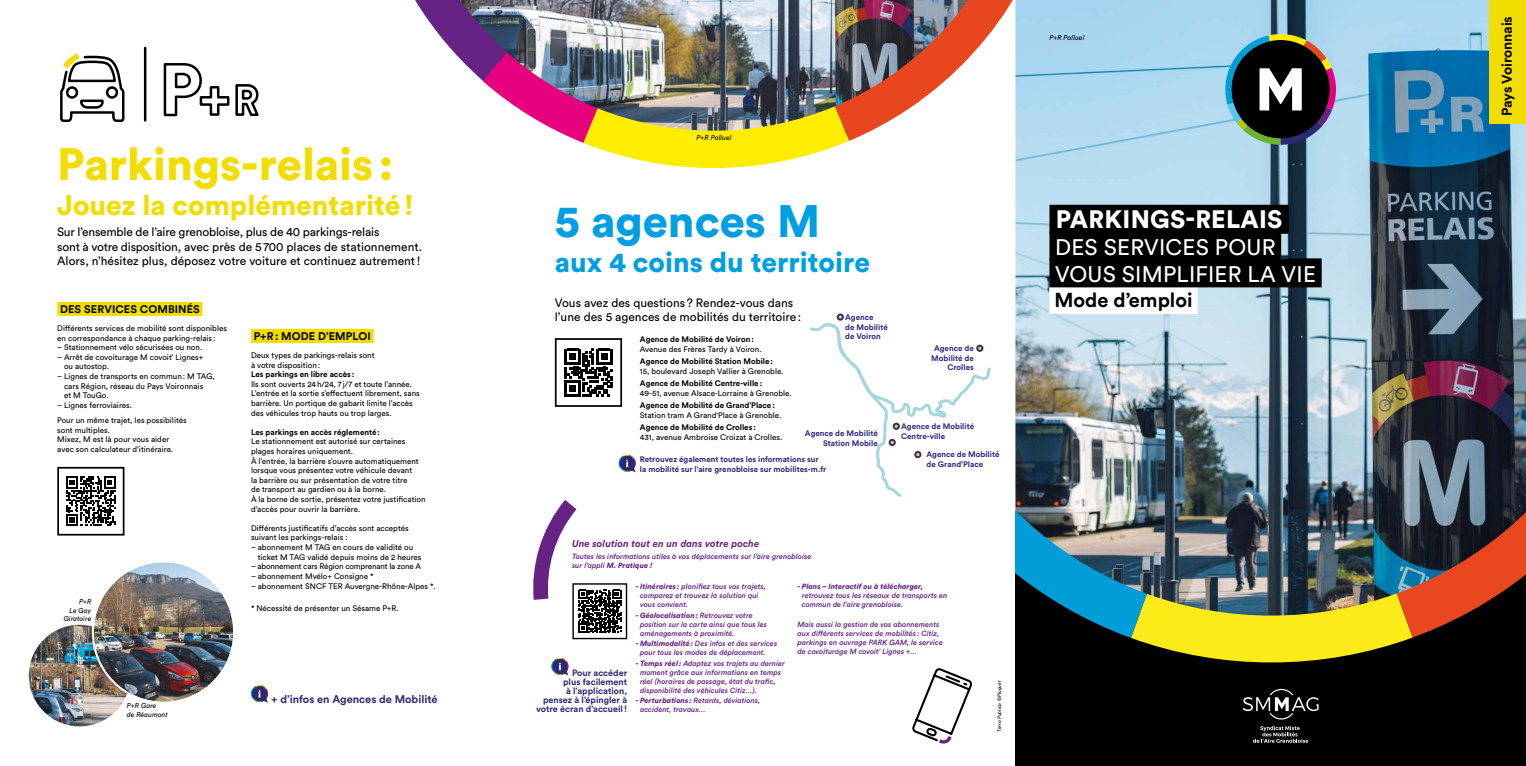
<style>
.page{position:relative;width:1526px;height:766px;background:#fff}
.page>*{position:absolute;margin:0;border:0;box-sizing:border-box;transform-origin:0 0}
.t1{font:900 45px "Circular Pro";color:#f1dd00}
.t2{font:900 45px "Circular Pro";color:#009fe3}
.t3{font:900 28px "Circular Pro";color:#f1dd00}
.t4{font:900 28px "Circular Pro";color:#009fe3}
.t5{font:900 25px "Circular Pro";letter-spacing:.01em;color:#fff}
.t6{font:22.3px/26.8px "Circular Pro";letter-spacing:.01em;color:#fff}
.t7{font:700 20px "Circular Pro";color:#000}
.t8{font:700 14px "Circular Pro";letter-spacing:-.01em;color:#000}
.t9{font:12px/14.4px "Circular Pro";color:#000}
.t10{font:700 11px "Circular Pro";letter-spacing:.01em;color:#000}
.t11{font:700 11px "Circular Pro";color:#292a72}
.t12{font:italic 700 10px "Circular Pro";color:#662383}
.t13{font:700 9px/9px "Circular Pro";color:#292a72;text-align:right}
.t14{font:8px/9.6px "Circular Pro";color:#000}
.t15{font:700 8px "Circular Pro";color:#000}
.t16{font:700 8px/9.6px "Circular Pro";color:#312783}
.t17{font:700 8px/10px "Circular Pro";color:#292a72}
.t18{font:8px "Circular Pro";letter-spacing:-.02em;color:#000}
.t19{font:italic 500 7.5px/9px "Circular Pro";color:#662383}
.t20{font:italic 900 7.5px "Circular Pro";color:#662383}
.t21{font:italic 7px/8.4px "Circular Pro";color:#000;text-align:right}
.t22{font:italic 5px "Circular Pro";color:#000}
.s1{font-weight:900}
</style>
<div class="page">
<div style="left:1015px;top:511px;width:510px;height:254px;background:#000"></div>
<img style="left:1015px;top:0;width:510px;height:432px">
<div style="left:1049px;top:287px;width:148px;height:27px;background:#fff"></div>
<img style="left:1015px;top:432px;width:510px;height:231px">
<div style="left:1488px;top:0;width:37px;height:124px;background:#f1dd00"></div>
<div style="left:57px;top:302px;width:145px;height:14px;background:#f1dd00"></div>
<div style="left:251px;top:329px;width:122px;height:14px;background:#f1dd00"></div>
<svg style="left:251px;top:685px;width:17px;height:17px"></svg>
<svg style="left:564px;top:349px;width:48px;height:47px"></svg>
<div style="left:555px;top:338px;width:67px;height:69px;border:2px solid #000"></div>
<div style="left:572px;top:583px;width:55px;height:56px;border:1px solid #000"></div>
<div style="left:57px;top:467px;width:67px;height:68px;border:2px solid #000"></div>
<svg style="left:66px;top:476px;width:50px;height:49px"></svg>
<svg style="left:809px;top:313px;width:182px;height:184px"></svg>
<div style="left:914px;top:451px;width:7px;height:7px;border:2px solid #312783;border-radius:50%"></div>
<div style="left:1049px;top:205px;width:239px;height:29px;background:#000"></div>
<div style="left:1049px;top:231px;width:231px;height:29px;background:#000"></div>
<div style="left:1049px;top:258px;width:272px;height:29px;background:#000"></div>
<img style="left:415px;top:0;width:605px;height:168px">
<svg style="left:60px;top:46px;width:87px;height:76px"></svg>
<svg style="left:163px;top:63px;width:96px;height:54px"></svg>
<img style="left:29px;top:624px;width:101px;height:102px;border-radius:51px">
<img style="left:94px;top:562px;width:139px;height:139px;border-radius:70px">
<svg style="left:618px;top:454px;width:17px;height:18px"></svg>
<svg style="left:912px;top:668px;width:61px;height:75px"></svg>
<svg style="left:533px;top:500px;width:88px;height:132px"></svg>
<svg style="left:551px;top:657px;width:17px;height:18px"></svg>
<svg style="left:1225px;top:34px;width:110px;height:111px"></svg>
<svg style="left:1242px;top:688px;width:76px;height:31px"></svg>
<svg style="left:1253px;top:725px;width:55px;height:17px"></svg>
<h1 class="t1" style="left:57px;top:133px;width:337px">Parkings-relais :</h1>
<h2 class="t3" style="left:57px;top:186px;width:358px">Jouez la complémentarité!</h2>
<h3 class="t9" style="left:57px;top:224px;width:366px">Sur l’ensemble de l’aire grenobloise, plus de 40 parkings-relais<br>sont à votre disposition, avec près de 5700 places de stationnement.<br>Alors, n’hésitez plus, déposez votre voiture et continuez autrement!</h3>
<h3 class="t10" style="left:60px;top:301px;width:141px">DES SERVICES COMBINÉS</h3>
<p class="t14" style="left:57px;top:323px;width:171px">Différents services de mobilité sont disponibles en correspondance à chaque parking-relais:</p>
<p class="t14" style="left:57px;top:342px;width:146px">– Stationnement vélo sécurisées ou non.</p>
<p class="t14" style="left:64px;top:352px;width:141px;text-indent:-7px">– Arrêt de covoiturage M covoit’ Lignes+ ou autostop.</p>
<p class="t14" style="left:64px;top:371px;width:152px;text-indent:-7px">– Lignes de transports en commun: M TAG, cars Région, réseau du Pays Voironnais<br>et M TouGo.</p>
<p class="t14" style="left:57px;top:397px;width:131px;line-height:15.3px">– Lignes ferroviaires.<br>Pour un même trajet, les possibilités</p>
<p class="t14" style="left:57px;top:424px;width:117px">sont multiples.<br>Mixez, M est là pour vous aider avec son calculateur d’itinéraire.</p>
<p class="t21" style="left:64px;top:597px;width:29px">P+R<br>Le Gay<br>Giratoire</p>
<h3 class="t10" style="left:254px;top:328px;width:119px">P+R: MODE D’EMPLOI</h3>
<p class="t14" style="left:251px;top:350px;width:125px">Deux types de parkings-relais sont à votre disposition:</p>
<p class="t15" style="left:251px;top:369px;width:105px">Les parkings en libre accès:</p>
<p class="t14" style="left:251px;top:378px;width:170px">Ils sont ouverts 24h/24, 7 j/7 et toute l’année.<br>L’entrée et la sortie s’effectuent librement, sans barrière. Un portique de gabarit limite l’accès des véhicules trop hauts ou trop larges.</p>
<p class="t15" style="left:251px;top:426px;width:130px">Les parkings en accès réglementé:</p>
<p class="t14" style="left:251px;top:436px;width:176px">Le stationnement est autorisé sur certaines plages horaires uniquement.<br>À l’entrée, la barrière s’ouvre automatiquement lorsque vous présentez votre véhicule devant<br>la barrière ou sur présentation de votre titre<br>de transport au gardien ou à la borne.<br>À la borne de sortie, présentez votre justification d’accès pour ouvrir la barrière.</p>
<p class="t14" style="left:251px;top:522px;width:159px">Différents justificatifs d’accès sont acceptés suivant les parkings-relais :</p>
<p class="t14" style="left:258px;top:542px;width:165px;text-indent:-7px">– abonnement M TAG en cours de validité ou ticket M TAG validé depuis moins de 2 heures</p>
<p class="t18" style="left:251px;top:561px;width:172px">– abonnement cars Région comprenant la zone A</p>
<p class="t14" style="left:251px;top:570px;width:124px">– abonnement Mvélo+ Consigne *</p>
<p class="t14" style="left:251px;top:580px;width:186px">– abonnement SNCF TER Auvergne-Rhône-Alpes *.</p>
<p class="t14" style="left:251px;top:603px;width:149px">* Nécessité de présenter un Sésame P+R.</p>
<p class="t21" style="left:127px;top:701px;width:42px;text-align:left">P+R Gare<br>de Réaumont</p>
<h3 class="t11" style="left:271px;top:691px;width:168px">+ d’infos en Agences de Mobilité</h3>
<p class="t21" style="left:696px;top:133px;width:36px">P+R Palluel</p>
<h1 class="t2" style="left:555px;top:190px;width:267px">5 agences M</h1>
<h2 class="t4" style="left:555px;top:243px;width:317px">aux 4 coins du territoire</h2>
<h3 class="t9" style="left:555px;top:294px;width:248px">Vous avez des questions? Rendez-vous dans l’une des 5 agences de mobilités du territoire:</h3>
<p class="t16" style="left:845px;top:312px;width:44px">Agence<br>de Mobilité de Voiron</p>
<p class="t15" style="left:640px;top:333px;width:115px">Agence de Mobilité de Voiron:</p>
<p class="t14" style="left:640px;top:343px;width:123px">Avenue des Frères Tardy à Voiron.</p>
<p class="t15" style="left:640px;top:355px;width:134px">Agence de Mobilité Station Mobile:</p>
<p class="t14" style="left:640px;top:365px;width:145px">15, boulevard Joseph Vallier à Grenoble.</p>
<p class="t15" style="left:640px;top:377px;width:124px">Agence de Mobilité Centre-ville:</p>
<p class="t14" style="left:640px;top:387px;width:153px">49-51, avenue Alsace-Lorraine à Grenoble.</p>
<p class="t15" style="left:640px;top:399px;width:136px">Agence de Mobilité de Grand’Place:</p>
<p class="t14" style="left:640px;top:409px;width:143px">Station tram A Grand'Place à Grenoble.</p>
<p class="t15" style="left:640px;top:421px;width:117px">Agence de Mobilité de Crolles :</p>
<p class="t14" style="left:640px;top:431px;width:144px">431, avenue Ambroise Croizat à Crolles.</p>
<p class="t17" style="left:640px;top:454px;width:188px">Retrouvez également toutes les informations sur la mobilité sur l’aire grenobloise sur mobilites-m.fr</p>
<p class="t16" style="left:804px;top:428px;width:74px;text-align:right">Agence de Mobilité<br>Station Mobile</p>
<p class="t16" style="left:931px;top:343px;width:44px;text-align:right">Agence de<br>Mobilité de<br>Crolles</p>
<p class="t16" style="left:901px;top:421px;width:74px">Agence de Mobilité<br>Centre-ville</p>
<p class="t16" style="left:926px;top:449px;width:74px">Agence de Mobilité de Grand’Place</p>
<p class="t12" style="left:572px;top:536px;width:189px">Une solution tout en un dans votre poche</p>
<p class="t19" style="left:572px;top:551px;width:241px">Toutes les informations utiles à vos déplacements sur l’aire grenobloise sur l’appli <span class="s1">M. Pratique !</span></p>
<p class="t13" style="left:536px;top:668px;width:93px">Pour accéder<br>plus facilement<br>à l’application, pensez à l’épingler à votre écran d’accueil!</p>
<p class="t19" style="left:640px;top:581px;width:127px;text-indent:-4px"><span class="s1">- Itinéraires :</span> planifiez tous vos trajets, comparez et trouvez la solution qui vous convient.</p>
<p class="t19" style="left:640px;top:610px;width:129px;text-indent:-4px"><span class="s1">- Géolocalisation:</span> Retrouvez votre position sur la carte ainsi que tous les aménagements à proximité.</p>
<p class="t19" style="left:640px;top:638px;width:139px;text-indent:-4px"><span class="s1">- Multimodalité:</span> Des infos et des services pour tous les modes de déplacement.</p>
<p class="t19" style="left:640px;top:658px;width:146px;text-indent:-4px"><span class="s1">- Temps réel:</span> Adaptez vos trajets au dernier moment grâce aux informations en temps réel (horaires de passage, état du trafic, disponibilité des véhicules Citiz…).</p>
<p class="t19" style="left:640px;top:695px;width:122px;text-indent:-4px"><span class="s1">- Perturbations:</span> Retards, déviations, accident, travaux…</p>
<p class="t20" style="left:797px;top:581px;width:127px">- Plans – Interactif ou à télécharger,</p>
<p class="t19" style="left:801px;top:590px;width:147px">retrouvez tous les réseaux de transports en commun de l’aire grenobloise.</p>
<p class="t19" style="left:797px;top:619px;width:147px">Mais aussi la gestion de vos abonnements aux différents services de mobilités : Citiz, parkings en ouvrage PARK GAM, le service de covoiturage M covoit’ Lignes +…</p>
<p class="t22" style="left:996px;top:731px;width:53px;rotate:-90deg">Terra Publica ©Pluquet</p>
<p class="t21" style="left:1049px;top:33px;width:36px">P+R Palluel</p>
<h3 class="t5" style="left:1055px;top:202px;width:228px">PARKINGS-RELAIS</h3>
<h3 class="t6" style="left:1055px;top:233px;width:262px">DES SERVICES POUR<br>VOUS SIMPLIFIER LA VIE</h3>
<h3 class="t7" style="left:1054px;top:285px;width:140px">Mode d’emploi</h3>
<h3 class="t8" style="left:1496px;top:116px;width:101px;rotate:-90deg">Pays Voironnais</h3>
</div>
